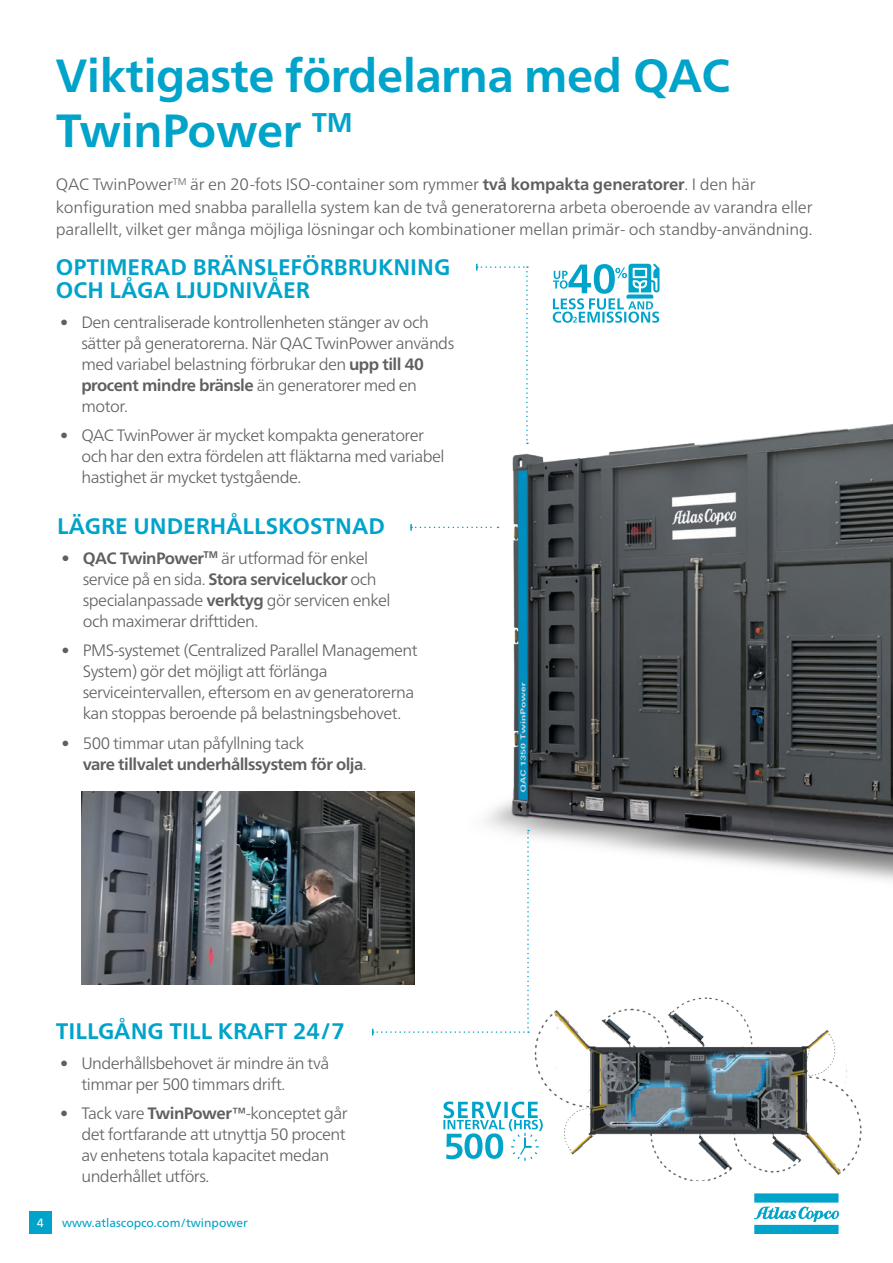
<style>
.page{position:relative;width:893px;height:1263px;background:#fff}
.page>*{position:absolute;margin:0;border:0;box-sizing:border-box;transform-origin:0 0}
.t1{font:700 46.5px/55.5px "Neue Frutiger World";letter-spacing:-.01em;color:#00a3c9}
.short_messages{font:700 22.5px/23.5px "Neue Frutiger World";color:#00a3c9}
.short_messages-2{font:300 16.5px/21px "Neue Frutiger World";letter-spacing:-.03em;color:#5d5f61}
.short_messages-3{font:300 16.5px/22.5px "Neue Frutiger World";letter-spacing:-.01em;color:#5d5f61}
.t2{font:700 16.5px/21px "Neue Frutiger World";letter-spacing:-.03em;color:#5d5f61}
.Contact_Info_-_White{font:12px "Neue Frutiger World";color:#00a3c9}
.t3{font:12px "Neue Frutiger World";color:#fff}
.s1{font-weight:700}
.s2{font-weight:300}
</style>
<div class="page">
<svg style="left:754px;top:1194px;width:85px;height:40px"></svg>
<div style="left:29px;top:1211px;width:22px;height:23px;background:#00a3c9"></div>
<img style="left:486px;top:424px;width:407px;height:457px">
<img style="left:529px;top:997px;width:333px;height:197px">
<svg style="left:476px;top:264px;width:52px;height:180px"></svg>
<svg style="left:443px;top:1101px;width:100px;height:60px"></svg>
<img style="left:82px;top:792px;width:333px;height:192px">
<svg style="left:410px;top:524px;width:88px;height:7px"></svg>
<svg style="left:372px;top:830px;width:157px;height:205px"></svg>
<svg style="left:553px;top:264px;width:106px;height:59px"></svg>
<p class="t1" style="left:56px;top:47px;width:676px">Viktigaste fördelarna med QAC<br>TwinPower <sup>TM</sup></p>
<p class="short_messages-3" style="left:56px;top:173px;width:758px">QAC TwinPower<sup>TM</sup> är en 20-fots ISO-container som rymmer <span class="s1">två kompakta generatorer</span>. I den här konfiguration med snabba parallella system kan de två generatorerna arbeta oberoende av varandra eller parallellt, vilket ger många möjliga lösningar och kombinationer mellan primär- och standby-användning.</p>
<p class="short_messages" style="left:56px;top:255px;width:396px">OPTIMERAD BRÄNSLEFÖRBRUKNING<br>OCH LÅGA LJUDNIVÅER</p>
<p class="short_messages-2" style="left:81px;top:312px;width:374px;text-indent:-21px">• Den centraliserade kontrollenheten stänger av och sätter på generatorerna. När QAC TwinPower används med variabel belastning förbrukar den <span class="s1">upp till 40 procent mindre bränsle</span> än generatorer med en motor.</p>
<p class="short_messages-2" style="left:81px;top:425px;width:365px;text-indent:-21px">• QAC TwinPower är mycket kompakta generatorer och har den extra fördelen att fläktarna med variabel hastighet är mycket tystgående.</p>
<p class="short_messages" style="left:57px;top:514px;width:329px">LÄGRE UNDERHÅLLSKOSTNAD</p>
<p class="short_messages-2" style="left:83px;top:547px;width:309px;text-indent:-21px"><span class="s1">• QAC TwinPower</span><sup>TM</sup> är utformad för enkel service på en sida. <span class="s1">Stora serviceluckor</span> och specialanpassade <span class="s1">verktyg</span> gör servicen enkel och maximerar drifttiden.</p>
<p class="short_messages-2" style="left:83px;top:640px;width:336px;text-indent:-21px">• PMS-systemet (Centralized Parallel Management System) gör det möjligt att förlänga serviceintervallen, eftersom en av generatorerna kan stoppas beroende på belastningsbehovet.</p>
<p class="t2" style="left:83px;top:732px;width:286px;text-indent:-21px"><span class="s2">• 500 timmar utan påfyllning tack<br></span>vare tillvalet underhållssystem för olja<span class="s2">.</span></p>
<p class="short_messages" style="left:56px;top:1019px;width:290px">TILLGÅNG TILL KRAFT 24/7</p>
<p class="short_messages-2" style="left:81px;top:1053px;width:249px;text-indent:-21px">• Underhållsbehovet är mindre än två timmar per 500 timmars drift.</p>
<p class="short_messages-2" style="left:81px;top:1103px;width:268px;text-indent:-21px">• Tack vare <span class="s1">TwinPower™</span>-konceptet går det fortfarande att utnyttja 50 procent av enhetens totala kapacitet medan underhållet utförs.</p>
<p class="t3" style="left:37px;top:1214px;width:8px">4</p>
<p class="Contact_Info_-_White" style="left:62px;top:1213px;width:187px">www.atlascopco.com/twinpower</p>
</div>
